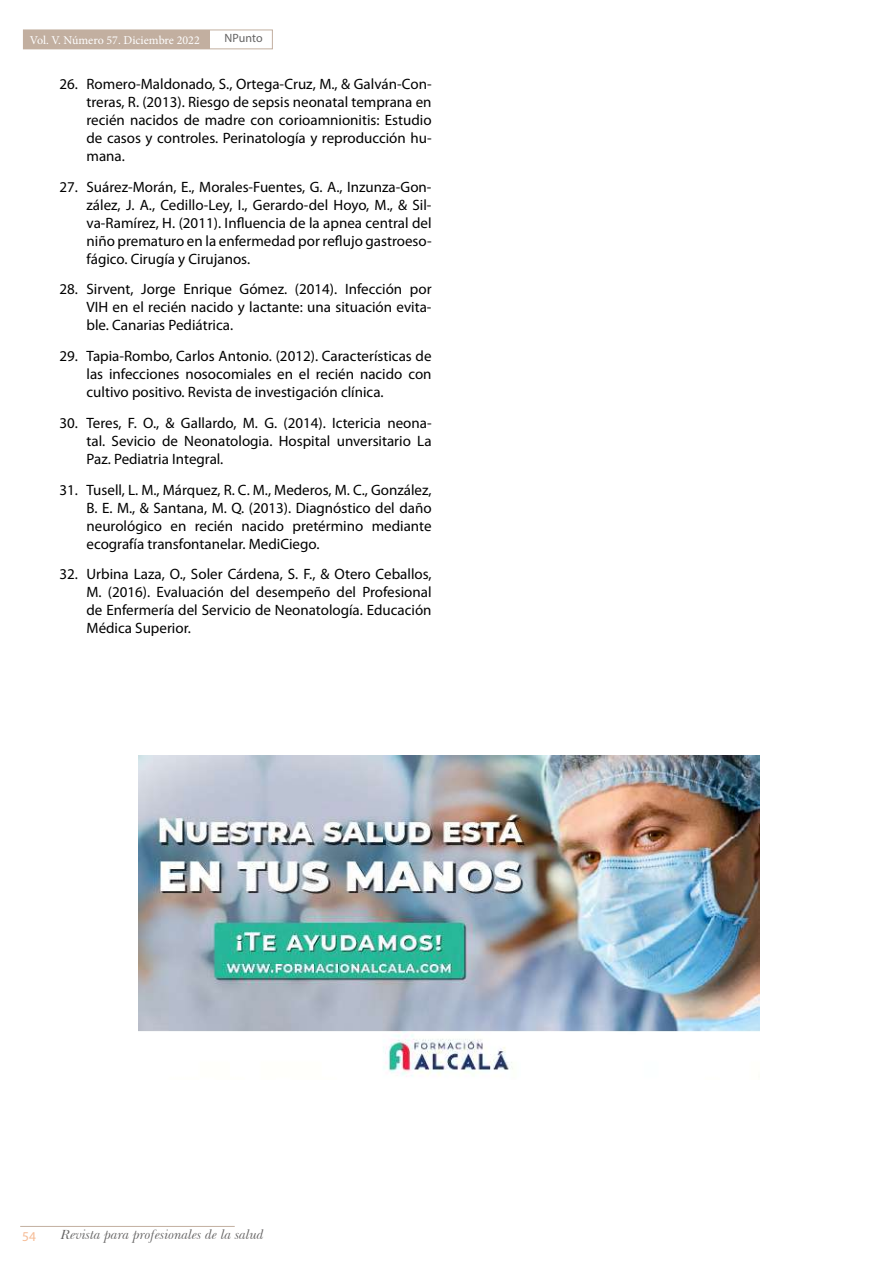
<style>
.page{position:relative;width:893px;height:1263px;background:#fff}
.page>*{position:absolute;margin:0;border:0;box-sizing:border-box;transform-origin:0 0}
.t1{font:15px/18px "Myriad Pro";color:#000;text-align:justify}
.t2{font:italic 13.5px "Baskerville BT";color:#646363}
.t3{font:13.5px "Myriad Pro";color:#f6bc96}
.t4{font:12px "Minion Pro";color:#fff}
.t5{font:12px "Myriad Pro";letter-spacing:-.005em;color:#646363}
</style>
<div class="page">
<div style="left:23px;top:30px;width:250px;height:19px;border:1px solid #c2afa0"></div>
<div style="left:23px;top:30px;width:187px;height:19px;background:#c2afa0"></div>
<hr style="left:20px;top:1226px;width:215px;height:1px;background:#c2afa0">
<img style="left:138px;top:756px;width:622px;height:321px">
<p class="t4" style="left:30px;top:32px;width:172px">Vol. V. Número 57. Diciembre 2022</p>
<p class="t5" style="left:224px;top:30px;width:40px">NPunto</p>
<p class="t1" style="left:87px;top:75px;width:347px;text-indent:-27px">26. Romero-Maldonado, S., Ortega-Cruz, M., &amp; Galván-Con&shy;treras, R. (2013). Riesgo de sepsis neonatal temprana en recién nacidos de madre con corioamnionitis: Estudio de casos y controles. Perinatología y reproducción hu&shy;mana.</p>
<p class="t1" style="left:87px;top:177px;width:347px;text-indent:-27px">27. Suárez-Morán, E., Morales-Fuentes, G. A., Inzunza-Gon&shy;zález, J. A., Cedillo-Ley, I., Gerardo-del Hoyo, M., &amp; Sil&shy;va-Ramírez, H. (2011). Influencia de la apnea central del niño prematuro en la enfermedad por reflujo gastroeso&shy;fágico. Cirugía y Cirujanos.</p>
<p class="t1" style="left:87px;top:280px;width:347px;text-indent:-27px">28. Sirvent, Jorge Enrique Gómez. (2014). Infección por VIH en el recién nacido y lactante: una situación evita&shy;ble. Canarias Pediátrica.</p>
<p class="t1" style="left:87px;top:347px;width:347px;text-indent:-27px">29. Tapia-Rombo, Carlos Antonio. (2012). Características de las infecciones nosocomiales en el recién nacido con cultivo positivo. Revista de investigación clínica.</p>
<p class="t1" style="left:87px;top:414px;width:347px;text-indent:-27px">30. Teres, F. O., &amp; Gallardo, M. G. (2014). Ictericia neona&shy;tal. Sevicio de Neonatologia. Hospital unversitario La Paz. Pediatria Integral.</p>
<p class="t1" style="left:87px;top:480px;width:347px;text-indent:-27px">31. Tusell, L. M., Márquez, R. C. M., Mederos, M. C., González, B. E. M., &amp; Santana, M. Q. (2013). Diagnóstico del daño neurológico en recién nacido pretérmino mediante ecografía transfontanelar. MediCiego.</p>
<p class="t1" style="left:87px;top:565px;width:347px;text-indent:-27px">32. Urbina Laza, O., Soler Cárdena, S. F., &amp; Otero Ceballos, M. (2016). Evaluación del desempeño del Profesional de Enfermería del Servicio de Neonatología. Educación Médica Superior.</p>
<p class="t3" style="left:22px;top:1228px;width:15px">54</p>
<p class="t2" style="left:61px;top:1227px;width:205px">Revista para profesionales de la salud</p>
</div>
